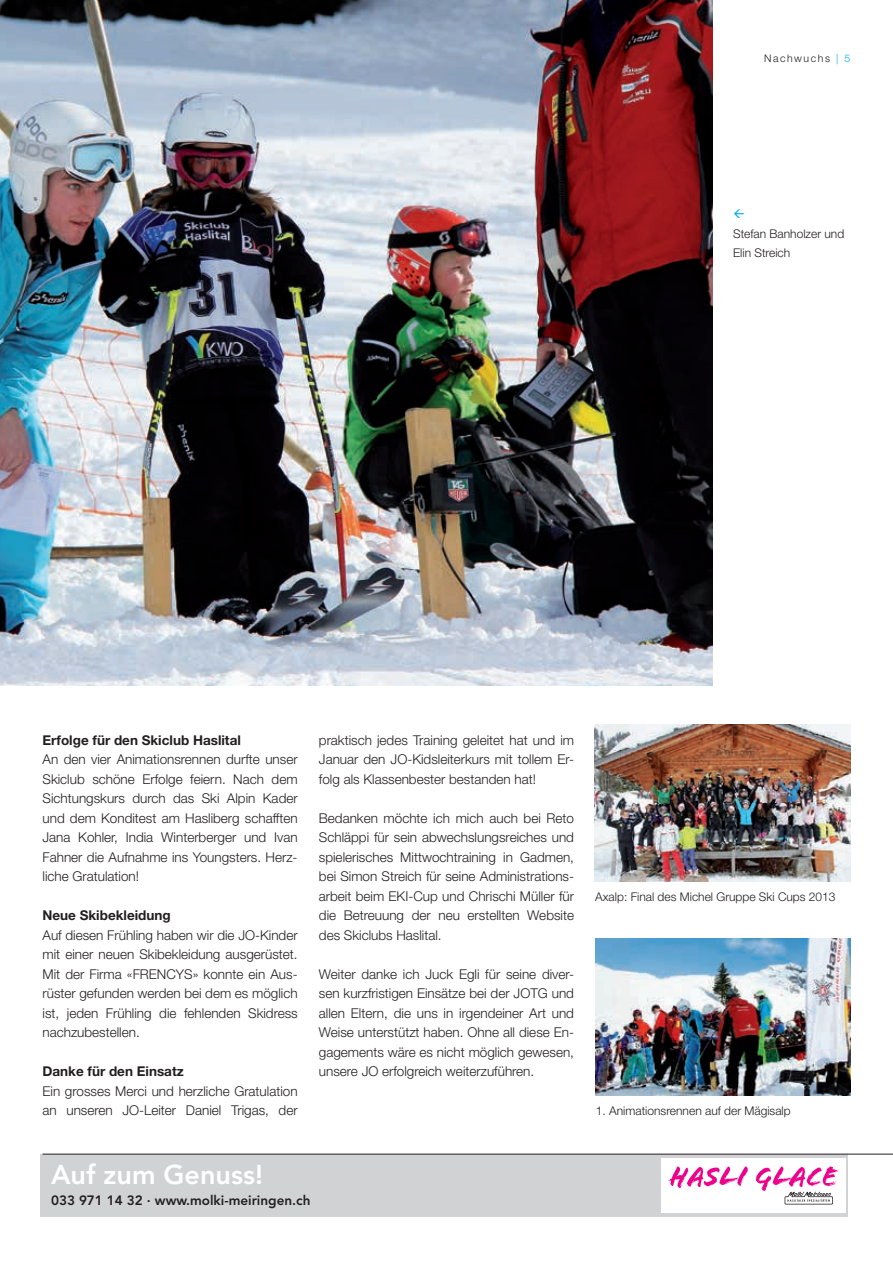
<style>
.page{position:relative;width:893px;height:1263px;background:#fff}
.page>*{position:absolute;margin:0;border:0;box-sizing:border-box;transform-origin:0 0}
.t1{font:800 27px "Avenir LT Std";color:#fff}
.t2{font:300 13.5px/19.5px "Helvetica Neue LT Std";color:#231f20;text-align:justify}
.t3{font:700 13.5px "Helvetica Neue LT Std";color:#231f20}
.t4{font:800 13.5px "Avenir LT Std";color:#231f20}
.t5{font:300 12px/19.5px "Helvetica Neue LT Std";color:#231f20}
.t6{font:300 10.5px "Helvetica Neue LT Std";letter-spacing:.15em;color:#231f20}
.s1{color:#00aeef}
</style>
<div class="page">
<img style="left:0;top:0;width:712px;height:686px">
<div style="left:40px;top:1154px;width:808px;height:63px;background:#d1d2d4"></div>
<div style="left:661px;top:1158px;width:185px;height:54px;background:#fff"></div>
<svg style="left:668px;top:1166px;width:80px;height:22px"></svg>
<svg style="left:756px;top:1166px;width:82px;height:38px"></svg>
<hr style="left:43px;top:1154px;width:850px;height:1px;background:#231f20">
<img style="left:595px;top:725px;width:255px;height:157px">
<img style="left:595px;top:938px;width:255px;height:157px">
<p class="t6" style="left:764px;top:52px;width:88px">Nachwuchs <span class="s1">| 5</span></p>
<p class="t5" style="left:733px;top:223px;width:113px">Stefan Banholzer und<br>Elin Streich</p>
<p class="t3" style="left:43px;top:731px;width:200px">Erfolge für den Skiclub Haslital</p>
<p class="t2" style="left:43px;top:749px;width:257px">An den vier Animationsrennen durfte unser Skiclub schöne Erfolge feiern. Nach dem Sichtungskurs durch das Ski Alpin Kader und dem Konditest am Hasliberg schafften Jana Kohler, India Winterberger und Ivan Fahner die Aufnahme ins Youngsters. Herz&shy;liche Gratulation!</p>
<p class="t3" style="left:43px;top:907px;width:130px">Neue Skibekleidung</p>
<p class="t2" style="left:43px;top:925px;width:257px">Auf diesen Frühling haben wir die JO-Kinder mit einer neuen Skibekleidung ausgerüstet.<br>Mit der Firma «FRENCYS» konnte ein Aus&shy;rüster gefunden werden bei dem es möglich ist, jeden Frühling die fehlenden Skidress nachzubestellen.</p>
<p class="t3" style="left:43px;top:1063px;width:143px">Danke für den Einsatz</p>
<p class="t2" style="left:43px;top:1081px;width:257px">Ein grosses Merci und herzliche Gratulation an unseren JO-Leiter Daniel Trigas, der</p>
<p class="t2" style="left:319px;top:730px;width:257px">praktisch jedes Training geleitet hat und im Januar den JO-Kidsleiterkurs mit tollem Er&shy;folg als Klassenbester bestanden hat!</p>
<p class="t2" style="left:319px;top:808px;width:257px">Bedanken möchte ich mich auch bei Reto Schläppi für sein abwechslungsreiches und spielerisches Mittwochtraining in Gadmen, bei Simon Streich für seine Administrations&shy;arbeit beim EKI-Cup und Chrischi Müller für die Betreuung der neu erstellten Website des Skiclubs Haslital.</p>
<p class="t2" style="left:319px;top:964px;width:257px">Weiter danke ich Juck Egli für seine diver&shy;sen kurzfristigen Einsätze bei der JOTG und allen Eltern, die uns in irgendeiner Art und Weise unterstützt haben. Ohne all diese En&shy;gagements wäre es nicht möglich gewesen, unsere JO erfolgreich weiterzuführen.</p>
<h1 class="t1" style="left:51px;top:1159px;width:213px">Auf zum Genuss!</h1>
<p class="t4" style="left:51px;top:1192px;width:261px">033 971 14 32 · www.molki-meiringen.ch</p>
<p class="t5" style="left:595px;top:886px;width:242px">Axalp: Final des Michel Gruppe Ski Cups 2013</p>
<p class="t5" style="left:596px;top:1101px;width:196px">1. Animationsrennen auf der Mägisalp</p>
</div>
